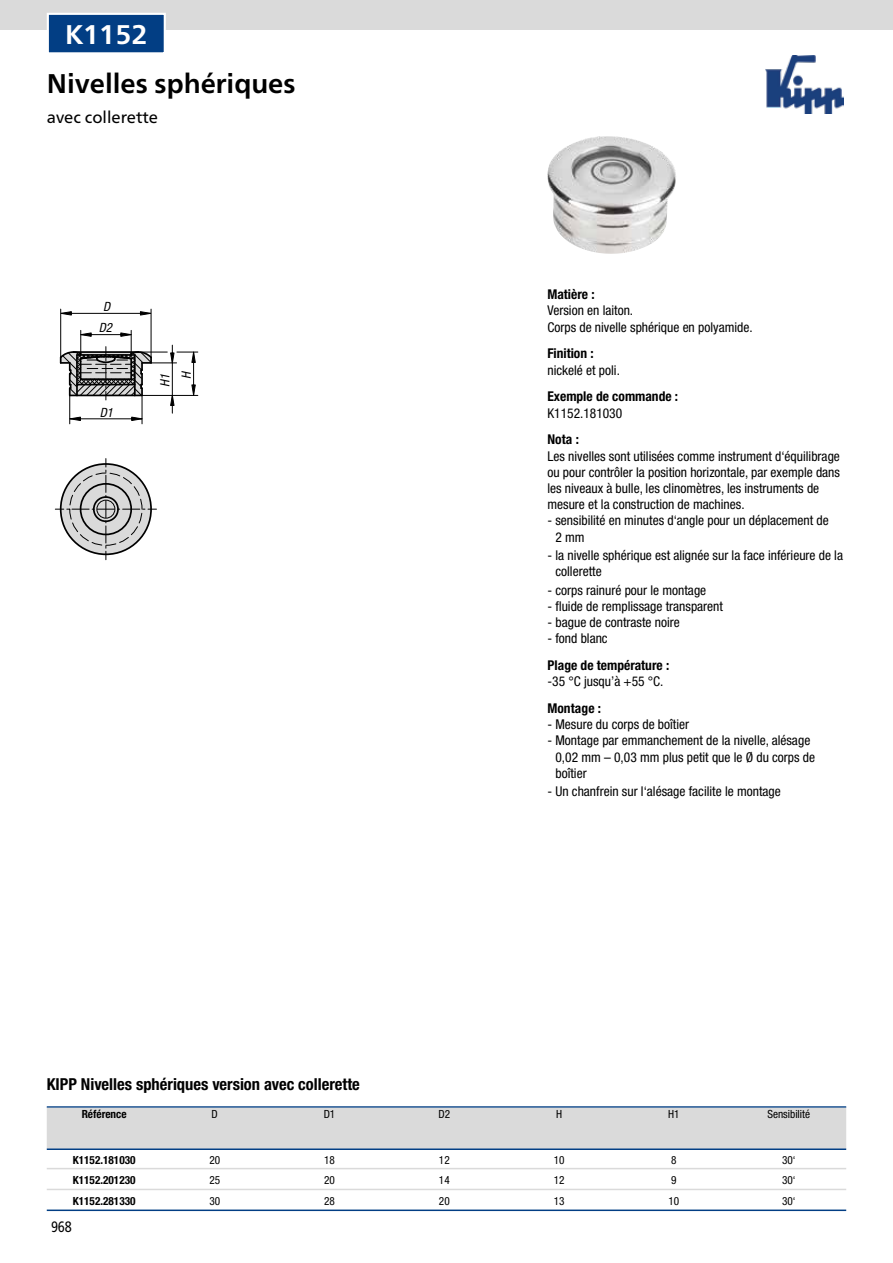
<style>
.page{position:relative;width:893px;height:1263px;background:#fff}
.page>*{position:absolute;margin:0;border:0;box-sizing:border-box;transform-origin:0 0}
.t1{font:700 27px "Frutiger Neue LTW1 G";color:#000}
.t2{font:700 27px "Frutiger Neue LTW1 G";color:#fff}
.t3{font:700 condensed 16.5px "Helvetica Neue LTW1 G";color:#000}
.t4{font:16.5px "Frutiger Neue LTW1 G";color:#000}
.t5{font:15px "Frutiger Neue LTW1 G";color:#000;scale:.81 1}
.t6{font:condensed 13.5px/16.2px "Helvetica Neue LTW1 G";color:#000}
.t7{font:700 condensed 13.5px "Helvetica Neue LTW1 G";color:#000}
.t8{font:italic condensed 12.75px "Helvetica Neue LTW1 G";color:#000}
.t9{font:condensed 11.25px "Helvetica Neue LTW1 G";color:#000}
.t10{font:700 condensed 11.25px "Helvetica Neue LTW1 G";color:#000}
</style>
<div class="page">
<div style="left:0;top:0;width:893px;height:30px;background:#dadada"></div>
<img style="left:765px;top:55px;width:79px;height:58px">
<img style="left:547px;top:136px;width:129px;height:118px">
<svg style="left:55px;top:459px;width:101px;height:101px"></svg>
<div style="left:60px;top:463px;width:92px;height:92px;border:2px solid #000;border-radius:50%"></div>
<svg style="left:140px;top:311px;width:11px;height:5px"></svg>
<svg style="left:61px;top:311px;width:11px;height:5px"></svg>
<hr style="left:61px;top:313px;width:90px;height:1px;background:#000">
<hr style="left:60px;top:309px;width:1px;height:48px;background:#000">
<hr style="left:151px;top:309px;width:1px;height:48px;background:#000">
<svg style="left:59px;top:330px;width:139px;height:94px"></svg>
<hr style="left:70px;top:418px;width:72px;height:1px;background:#000">
<div style="left:48px;top:14px;width:117px;height:39px;background:#023e84"></div>
<div style="left:47px;top:13px;width:119px;height:41px;border:2px solid #fff"></div>
<hr style="left:47px;top:1106px;width:799px;height:2px;background:#023e84">
<div style="left:47px;top:1108px;width:799px;height:41px;background:#dadada"></div>
<hr style="left:47px;top:1148px;width:799px;height:2px;background:#023e84">
<hr style="left:47px;top:1168px;width:799px;height:1px;background:#dadada">
<hr style="left:47px;top:1189px;width:799px;height:1px;background:#dadada">
<hr style="left:47px;top:1209px;width:799px;height:2px;background:#023e84">
<h1 class="t2" style="left:65px;top:18px;width:84px">K1152</h1>
<h1 class="t1" style="left:47px;top:67px;width:250px">Nivelles sphériques</h1>
<p class="t4" style="left:47px;top:105px;width:113px">avec collerette</p>
<p class="t8" style="left:103px;top:299px;width:9px">D</p>
<p class="t8" style="left:99px;top:320px;width:15px">D2</p>
<p class="t8" style="left:100px;top:405px;width:15px">D1</p>
<p class="t8" style="left:158px;top:387px;width:14px;rotate:-90deg">H1</p>
<p class="t8" style="left:179px;top:379px;width:9px;rotate:-90deg">H</p>
<p class="t7" style="left:547px;top:286px;width:49px">Matière :</p>
<p class="t6" style="left:547px;top:303px;width:207px">Version en laiton.<br>Corps de nivelle sphérique en polyamide.</p>
<p class="t7" style="left:547px;top:345px;width:48px">Finition :</p>
<p class="t6" style="left:547px;top:362px;width:74px">nickelé et poli.</p>
<p class="t7" style="left:547px;top:389px;width:132px">Exemple de commande :</p>
<p class="t6" style="left:547px;top:405px;width:76px">K1152.181030</p>
<p class="t7" style="left:547px;top:432px;width:33px">Nota :</p>
<p class="t6" style="left:547px;top:448px;width:294px">Les nivelles sont utilisées comme instrument d‘équilibrage ou pour contrôler la position horizontale, par exemple dans les niveaux à bulle, les clinomètres, les instruments de mesure et la construction de machines.</p>
<p class="t6" style="left:555px;top:513px;width:275px;text-indent:-8px">- sensibilité en minutes d‘angle pour un déplacement de<br>2 mm</p>
<p class="t6" style="left:555px;top:547px;width:289px;text-indent:-8px">- la nivelle sphérique est alignée sur la face inférieure de la collerette</p>
<p class="t6" style="left:547px;top:582px;width:160px">- corps rainuré pour le montage</p>
<p class="t6" style="left:547px;top:598px;width:177px">- fluide de remplissage transparent</p>
<p class="t6" style="left:547px;top:614px;width:134px">- bague de contraste noire</p>
<p class="t6" style="left:547px;top:630px;width:62px">- fond blanc</p>
<p class="t7" style="left:547px;top:657px;width:123px">Plage de température :</p>
<p class="t6" style="left:547px;top:673px;width:118px">-35 °C jusqu’à +55 °C.</p>
<p class="t7" style="left:547px;top:700px;width:55px">Montage :</p>
<p class="t6" style="left:547px;top:716px;width:143px">- Mesure du corps de boîtier</p>
<p class="t6" style="left:555px;top:733px;width:261px;text-indent:-8px">- Montage par emmanchement de la nivelle, alésage<br>0,02 mm – 0,03 mm plus petit que le Ø du corps de boîtier</p>
<p class="t6" style="left:547px;top:783px;width:235px">- Un chanfrein sur l‘alésage facilite le montage</p>
<p class="t3" style="left:47px;top:1074px;width:315px">KIPP Nivelles sphériques version avec collerette</p>
<p class="t10" style="left:82px;top:1107px;width:46px">Référence</p>
<p class="t9" style="left:212px;top:1107px;width:8px">D</p>
<p class="t9" style="left:324px;top:1107px;width:13px">D1</p>
<p class="t9" style="left:438px;top:1107px;width:13px">D2</p>
<p class="t9" style="left:556px;top:1107px;width:8px">H</p>
<p class="t9" style="left:668px;top:1107px;width:13px">H1</p>
<p class="t9" style="left:767px;top:1107px;width:44px">Sensibilité</p>
<p class="t10" style="left:73px;top:1153px;width:64px">K1152.181030</p>
<p class="t9" style="left:209px;top:1153px;width:12px">20</p>
<p class="t9" style="left:324px;top:1153px;width:12px">18</p>
<p class="t9" style="left:439px;top:1153px;width:12px">12</p>
<p class="t9" style="left:554px;top:1153px;width:12px">10</p>
<p class="t9" style="left:671px;top:1153px;width:7px">8</p>
<p class="t9" style="left:782px;top:1153px;width:15px">30‘</p>
<p class="t10" style="left:73px;top:1174px;width:64px">K1152.201230</p>
<p class="t9" style="left:209px;top:1174px;width:12px">25</p>
<p class="t9" style="left:324px;top:1174px;width:12px">20</p>
<p class="t9" style="left:439px;top:1174px;width:12px">14</p>
<p class="t9" style="left:554px;top:1174px;width:12px">12</p>
<p class="t9" style="left:671px;top:1174px;width:7px">9</p>
<p class="t9" style="left:782px;top:1174px;width:15px">30‘</p>
<p class="t10" style="left:73px;top:1194px;width:64px">K1152.281330</p>
<p class="t9" style="left:209px;top:1195px;width:12px">30</p>
<p class="t9" style="left:324px;top:1195px;width:12px">28</p>
<p class="t9" style="left:439px;top:1195px;width:12px">20</p>
<p class="t9" style="left:554px;top:1195px;width:12px">13</p>
<p class="t9" style="left:669px;top:1195px;width:12px">10</p>
<p class="t9" style="left:782px;top:1195px;width:15px">30‘</p>
<p class="t5" style="left:51px;top:1215px;width:27px">968</p>
</div>
